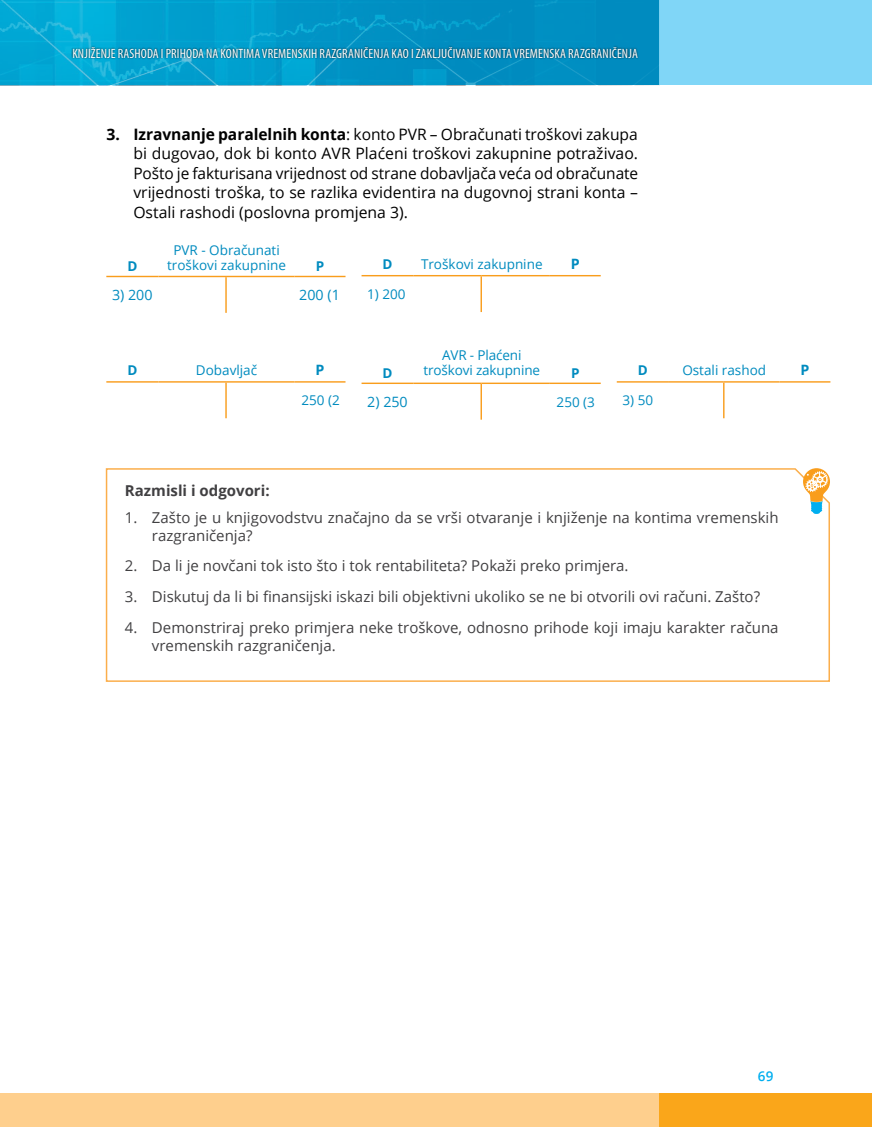
<style>
.page{position:relative;width:872px;height:1127px;background:#fff}
.page>*{position:absolute;margin:0;border:0;box-sizing:border-box;transform-origin:0 0}
.t1{font:15.75px/19.5px "Open Sans";color:#000;text-align:justify}
.t2{font:15px/18px "Open Sans";color:#414042}
.t3{font:700 15px "Open Sans";color:#414042}
.t4{font:14.25px "Open Sans";color:#008bbf}
.t5{font:700 14.25px "Open Sans";color:#008bbf}
.t6{font:13.5px/15px "Open Sans";color:#008bbf;text-align:center}
.t7{font:condensed 13.5px "Myriad Pro";letter-spacing:.01em;color:#fff}
.t8{font:700 13.5px "Open Sans";color:#008bbf}
.t9{font:600 13.5px "Open Sans";color:#00aeef}
.s1{font-weight:700}
</style>
<div class="page">
<img style="left:0;top:0;width:659px;height:85px">
<div style="left:659px;top:0;width:213px;height:85px;background:#80d6f7"></div>
<div style="left:0;top:1093px;width:659px;height:34px;background:#fecf8d"></div>
<div style="left:659px;top:1093px;width:213px;height:34px;background:#faa61a"></div>
<div style="left:71px;top:46px;width:568px;height:14px;background:#000;opacity:.75"></div>
<hr style="left:361px;top:275px;width:53px;height:1px;background:#f99d1c">
<hr style="left:414px;top:275px;width:67px;height:1px;background:#f99d1c">
<hr style="left:480px;top:276px;width:2px;height:36px;background:#f99d1c">
<hr style="left:481px;top:275px;width:69px;height:1px;background:#f99d1c">
<hr style="left:550px;top:275px;width:51px;height:1px;background:#f99d1c">
<hr style="left:106px;top:381px;width:52px;height:2px;background:#f99d1c">
<hr style="left:158px;top:381px;width:68px;height:2px;background:#f99d1c">
<hr style="left:225px;top:383px;width:2px;height:35px;background:#f99d1c">
<hr style="left:226px;top:381px;width:69px;height:2px;background:#f99d1c">
<hr style="left:295px;top:381px;width:50px;height:2px;background:#f99d1c">
<hr style="left:617px;top:381px;width:52px;height:2px;background:#f99d1c">
<hr style="left:669px;top:381px;width:55px;height:2px;background:#f99d1c">
<hr style="left:723px;top:383px;width:1px;height:35px;background:#f99d1c">
<hr style="left:724px;top:381px;width:55px;height:2px;background:#f99d1c">
<hr style="left:779px;top:381px;width:51px;height:2px;background:#f99d1c">
<hr style="left:361px;top:383px;width:53px;height:1px;background:#f99d1c">
<hr style="left:414px;top:383px;width:67px;height:1px;background:#f99d1c">
<hr style="left:480px;top:384px;width:2px;height:36px;background:#f99d1c">
<hr style="left:481px;top:383px;width:69px;height:1px;background:#f99d1c">
<hr style="left:550px;top:383px;width:51px;height:1px;background:#f99d1c">
<hr style="left:106px;top:276px;width:52px;height:1px;background:#f99d1c">
<hr style="left:158px;top:276px;width:68px;height:1px;background:#f99d1c">
<hr style="left:225px;top:277px;width:2px;height:36px;background:#f99d1c">
<hr style="left:226px;top:276px;width:69px;height:1px;background:#f99d1c">
<hr style="left:295px;top:276px;width:50px;height:1px;background:#f99d1c">
<svg style="left:105px;top:468px;width:725px;height:214px"></svg>
<svg style="left:803px;top:468px;width:27px;height:46px"></svg>
<p class="t7" style="left:72px;top:46px;width:567px">KNJIŽENJE RASHODA I PRIHODA NA KONTIMA VREMENSKIH RAZGRANIČENJA KAO I ZAKLJUČIVANJE KONTA VREMENSKA RAZGRANIČENJA</p>
<p class="t1" style="left:133px;top:124px;width:506px;text-indent:-27px"><span class="s1">3. Izravnanje paralelnih konta</span>: konto PVR – Obračunati troškovi zakupa bi dugovao, dok bi konto AVR Plaćeni troškovi zakupnine potraživao.<br>Pošto je fakturisana vrijednost od strane dobavljača veća od obračunate vrijednosti troška, to se razlika evidentira na dugovnoj strani konta – Ostali rashodi (poslovna promjena 3).</p>
<p class="t8" style="left:127px;top:256px;width:11px">D</p>
<p class="t6" style="left:167px;top:242px;width:120px">PVR - Obračunati troškovi zakupnine</p>
<p class="t8" style="left:316px;top:256px;width:10px">P</p>
<p class="t4" style="left:112px;top:285px;width:42px">3) 200</p>
<p class="t4" style="left:299px;top:285px;width:42px">200 (1</p>
<p class="t8" style="left:127px;top:360px;width:11px">D</p>
<p class="t6" style="left:196px;top:362px;width:63px">Dobavljač</p>
<p class="t5" style="left:315px;top:360px;width:10px">P</p>
<p class="t6" style="left:301px;top:392px;width:40px">250 (2</p>
<p class="t8" style="left:382px;top:254px;width:11px">D</p>
<p class="t6" style="left:421px;top:256px;width:123px">Troškovi zakupnine</p>
<p class="t5" style="left:571px;top:254px;width:10px">P</p>
<p class="t6" style="left:367px;top:286px;width:40px">1) 200</p>
<p class="t8" style="left:382px;top:363px;width:11px">D</p>
<p class="t6" style="left:423px;top:347px;width:118px">AVR - Plaćeni troškovi zakupnine</p>
<p class="t8" style="left:571px;top:363px;width:10px">P</p>
<p class="t4" style="left:367px;top:392px;width:42px">2) 250</p>
<p class="t6" style="left:556px;top:394px;width:40px">250 (3</p>
<p class="t8" style="left:638px;top:360px;width:11px">D</p>
<p class="t6" style="left:682px;top:362px;width:85px">Ostali rashod</p>
<p class="t5" style="left:800px;top:360px;width:10px">P</p>
<p class="t6" style="left:622px;top:392px;width:32px">3) 50</p>
<p class="t3" style="left:125px;top:480px;width:146px">Razmisli i odgovori:</p>
<p class="t2" style="left:152px;top:508px;width:628px;text-indent:-27px">1. Zašto je u knjigovodstvu značajno da se vrši otvaranje i knjiženje na kontima vremenskih razgraničenja?</p>
<p class="t2" style="left:125px;top:556px;width:505px">2. Da li je novčani tok isto što i tok rentabiliteta? Pokaži preko primjera.</p>
<p class="t2" style="left:125px;top:587px;width:636px">3. Diskutuj da li bi finansijski iskazi bili objektivni ukoliko se ne bi otvorili ovi računi. Zašto?</p>
<p class="t2" style="left:152px;top:618px;width:628px;text-indent:-27px">4. Demonstriraj preko primjera neke troškove, odnosno prihode koji imaju karakter računa vremenskih razgraničenja.</p>
<p class="t9" style="left:758px;top:1067px;width:17px">69</p>
</div>
